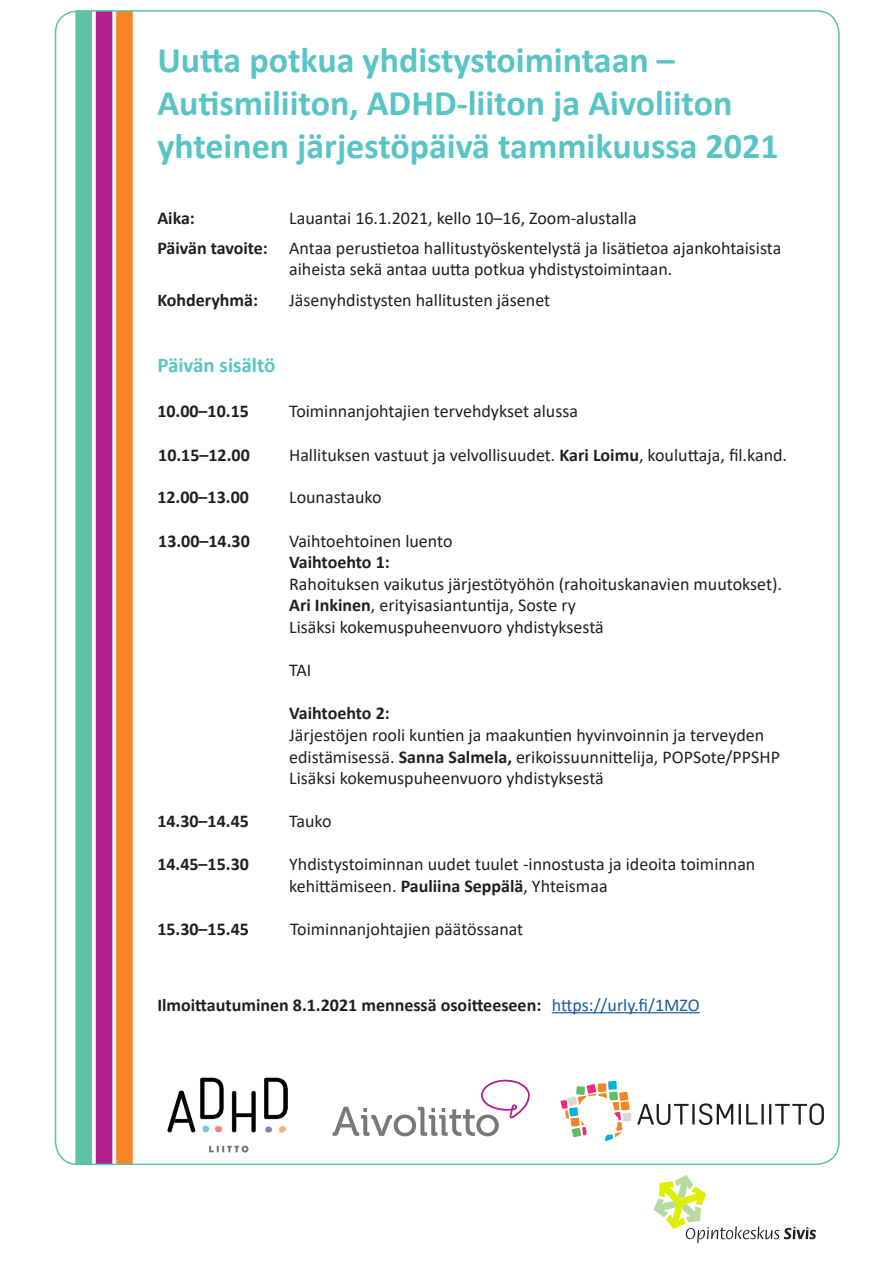
<style>
.page{position:relative;width:893px;height:1263px;background:#fff}
.page>*{position:absolute;margin:0;border:0;box-sizing:border-box;transform-origin:0 0}
.AAA_otsikko{font:700 36px/43.2px "Calibri";color:#59c4c6}
.AAA_väliotsikko{font:700 21px "Calibri";color:#59c4c6}
.AAA_leipäteksti{font:18px/21.6px "Calibri";color:#231f20}
.AAA_leipäteksti__b{font:700 18px "Calibri";color:#231f20}
.AAA_leipäteksti-2{font:18px "Calibri";color:#175d9e}
.s1{font-weight:700}
</style>
<div class="page">
<div style="left:75px;top:11px;width:17px;height:1153px;background:#5fc2a4;border:2px solid #5fc2a4"></div>
<div style="left:96px;top:11px;width:16px;height:1153px;background:#b41e8d"></div>
<div style="left:116px;top:11px;width:17px;height:1153px;background:#f58525;border:2px solid #f58525"></div>
<hr style="left:552px;top:1012px;width:148px;height:1px;background:#175d9e">
<img style="left:167px;top:1078px;width:120px;height:74px">
<svg style="left:333px;top:1080px;width:197px;height:56px"></svg>
<svg style="left:637px;top:1103px;width:96px;height:22px"></svg>
<svg style="left:739px;top:1103px;width:85px;height:22px"></svg>
<div style="left:608px;top:1081px;width:9px;height:9px;background:#00b2dc"></div>
<svg style="left:561px;top:1084px;width:70px;height:57px"></svg>
<div style="left:598px;top:1083px;width:8px;height:9px;background:#f58520"></div>
<svg style="left:653px;top:1175px;width:163px;height:68px"></svg>
<h1 class="AAA_otsikko" style="left:157px;top:38px;width:623px">Uutta potkua yhdistystoimintaan –<br>Autismiliiton, ADHD-liiton ja Aivoliiton yhteinen järjestöpäivä tammikuussa 2021</h1>
<p class="AAA_leipäteksti__b" style="left:157px;top:205px;width:39px">Aika:</p>
<p class="AAA_leipäteksti" style="left:289px;top:207px;width:349px">Lauantai 16.1.2021, kello 10–16, Zoom-alustalla</p>
<p class="AAA_leipäteksti" style="left:289px;top:237px;width:494px">Antaa perustietoa hallitustyöskentelystä ja lisätietoa ajankohtaisista aiheista sekä antaa uutta potkua yhdistystoimintaan.</p>
<p class="AAA_leipäteksti__b" style="left:157px;top:235px;width:112px">Päivän tavoite:</p>
<p class="AAA_leipäteksti__b" style="left:157px;top:287px;width:102px">Kohderyhmä:</p>
<p class="AAA_leipäteksti" style="left:289px;top:289px;width:263px">Jäsenyhdistysten hallitusten jäsenet</p>
<h2 class="AAA_väliotsikko" style="left:157px;top:350px;width:120px">Päivän sisältö</h2>
<p class="AAA_leipäteksti__b" style="left:157px;top:398px;width:93px">10.00–10.15</p>
<p class="AAA_leipäteksti" style="left:289px;top:400px;width:290px">Toiminnanjohtajien tervehdykset alussa</p>
<p class="AAA_leipäteksti__b" style="left:158px;top:442px;width:93px">10.15–12.00</p>
<p class="AAA_leipäteksti" style="left:289px;top:444px;width:499px">Hallituksen vastuut ja velvollisuudet. <span class="s1">Kari Loimu</span>, kouluttaja, fil.kand.</p>
<p class="AAA_leipäteksti__b" style="left:157px;top:484px;width:93px">12.00–13.00</p>
<p class="AAA_leipäteksti" style="left:289px;top:486px;width:94px">Lounastauko</p>
<p class="AAA_leipäteksti__b" style="left:158px;top:528px;width:93px">13.00–14.30</p>
<p class="AAA_leipäteksti" style="left:289px;top:529px;width:165px">Vaihtoehtoinen luento</p>
<p class="AAA_leipäteksti__b" style="left:289px;top:549px;width:102px">Vaihtoehto 1:</p>
<p class="AAA_leipäteksti" style="left:289px;top:572px;width:494px">Rahoituksen vaikutus järjestötyöhön (rahoituskanavien muutokset).<br><span class="s1">Ari Inkinen</span>, erityisasiantuntija, Soste ry<br>Lisäksi kokemuspuheenvuoro yhdistyksestä</p>
<p class="AAA_leipäteksti" style="left:289px;top:659px;width:24px">TAI</p>
<p class="AAA_leipäteksti__b" style="left:289px;top:701px;width:102px">Vaihtoehto 2:</p>
<p class="AAA_leipäteksti" style="left:289px;top:724px;width:492px">Järjestöjen rooli kuntien ja maakuntien hyvinvoinnin ja terveyden edistämisessä. <span class="s1">Sanna Salmela,</span> erikoissuunnittelija, POPSote/PPSHP<br>Lisäksi kokemuspuheenvuoro yhdistyksestä</p>
<p class="AAA_leipäteksti__b" style="left:157px;top:808px;width:93px">14.30–14.45</p>
<p class="AAA_leipäteksti" style="left:289px;top:810px;width:44px">Tauko</p>
<p class="AAA_leipäteksti__b" style="left:157px;top:851px;width:93px">14.45–15.30</p>
<p class="AAA_leipäteksti" style="left:289px;top:853px;width:468px">Yhdistystoiminnan uudet tuulet -innostusta ja ideoita toiminnan kehittämiseen. <span class="s1">Pauliina Seppälä</span>, Yhteismaa</p>
<p class="AAA_leipäteksti__b" style="left:157px;top:916px;width:93px">15.30–15.45</p>
<p class="AAA_leipäteksti" style="left:290px;top:918px;width:235px">Toiminnanjohtajien päätössanat</p>
<p class="AAA_leipäteksti__b" style="left:157px;top:992px;width:385px">Ilmoittautuminen 8.1.2021 mennessä osoitteeseen:</p>
<p class="AAA_leipäteksti-2" style="left:552px;top:992px;width:149px">https://urly.fi/1MZO</p>
</div>
